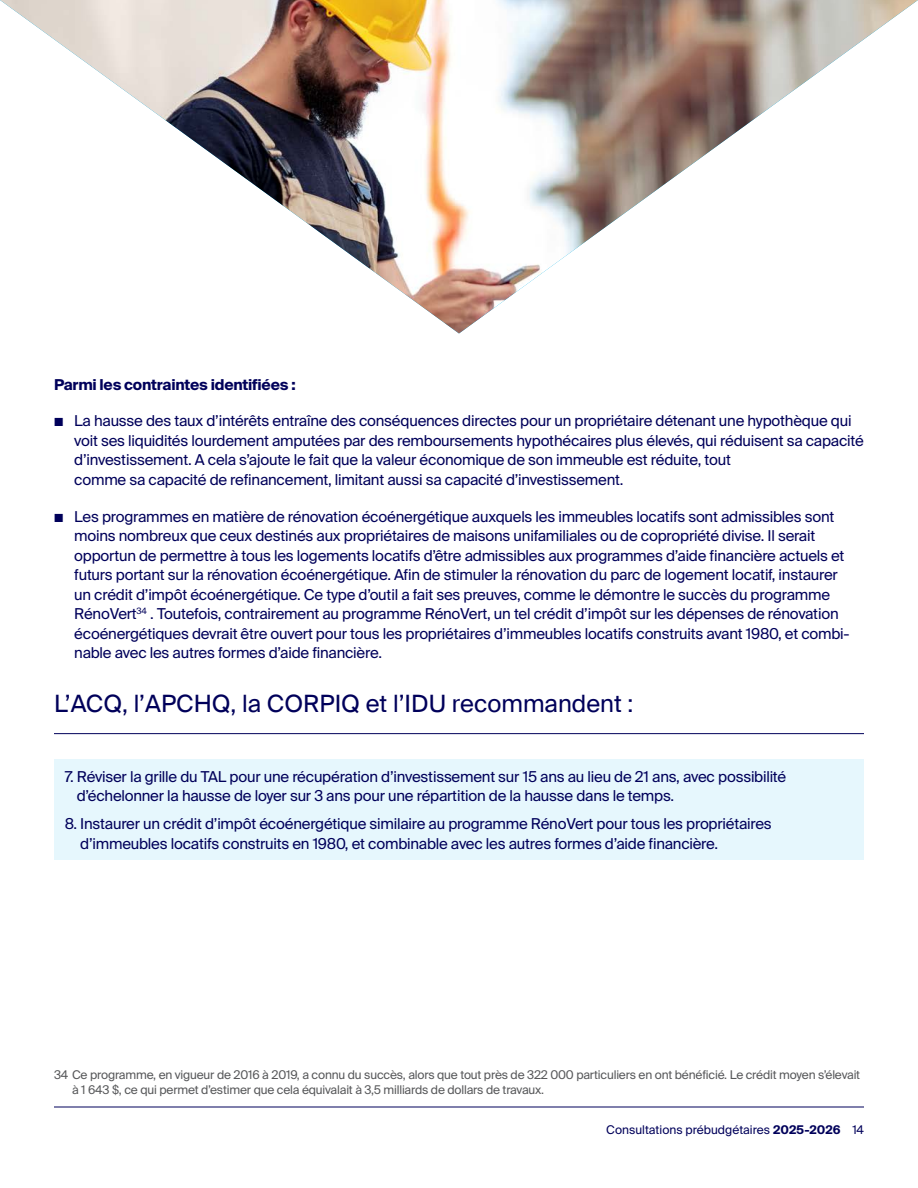
<style>
.page{position:relative;width:918px;height:1188px;background:#fff}
.page>*{position:absolute;margin:0;border:0;box-sizing:border-box;transform-origin:0 0}
.S-TITRE_2{font:24px "Suisse Intl";color:#00005a}
.TEXTE_COURANT{font:15px/19.5px "Suisse Intl";letter-spacing:-.015em;color:#00005a}
.TEXTE_COURANT-2{font:700 15px "Suisse Intl";letter-spacing:-.015em;color:#00005a}
.Note{font:12px/15px "Suisse Intl";letter-spacing:-.015em;color:#57585a}
.t1{font:12px "Suisse Intl";color:#00005a}
.s1{font-weight:700}
</style>
<div class="page">
<hr style="left:54px;top:1107px;width:810px;height:1px;background:#00005a">
<hr style="left:54px;top:733px;width:810px;height:1px;background:#00005a">
<div style="left:54px;top:759px;width:810px;height:101px;background:#e6f7fd"></div>
<img style="left:0;top:0;width:918px;height:333px">
<p class="TEXTE_COURANT-2" style="left:54px;top:376px;width:243px">Parmi les contraintes identifiées :</p>
<p class="TEXTE_COURANT" style="left:74px;top:411px;width:791px;text-indent:-20px">■ La hausse des taux d’intérêts entraîne des conséquences directes pour un propriétaire détenant une hypothèque qui voit ses liquidités lourdement amputées par des remboursements hypothécaires plus élevés, qui réduisent sa capacité d’investissement. A cela s’ajoute le fait que la valeur économique de son immeuble est réduite, tout<br>comme sa capacité de refinancement, limitant aussi sa capacité d’investissement.</p>
<p class="TEXTE_COURANT" style="left:74px;top:507px;width:777px;text-indent:-20px">■ Les programmes en matière de rénovation écoénergétique auxquels les immeubles locatifs sont admissibles sont moins nombreux que ceux destinés aux propriétaires de maisons unifamiliales ou de copropriété divise. Il serait opportun de permettre à tous les logements locatifs d’être admissibles aux programmes d’aide financière actuels et futurs portant sur la rénovation écoénergétique. Afin de stimuler la rénovation du parc de logement locatif, instaurer un crédit d’impôt écoénergétique. Ce type d’outil a fait ses preuves, comme le démontre le succès du programme RénoVert<sup>34</sup> . Toutefois, contrairement au programme RénoVert, un tel crédit d’impôt sur les dépenses de rénovation écoénergétiques devrait être ouvert pour tous les propriétaires d’immeubles locatifs construits avant 1980, et combi&shy;nable avec les autres formes d’aide financière.</p>
<p class="S-TITRE_2" style="left:54px;top:690px;width:581px">L’ACQ, l’APCHQ, la CORPIQ et l’IDU recommandent :</p>
<p class="TEXTE_COURANT" style="left:77px;top:767px;width:711px;text-indent:-12px">7. Réviser la grille du TAL pour une récupération d’investissement sur 15 ans au lieu de 21 ans, avec possibilité d’échelonner la hausse de loyer sur 3 ans pour une répartition de la hausse dans le temps.</p>
<p class="TEXTE_COURANT" style="left:80px;top:815px;width:693px;text-indent:-15px">8. Instaurer un crédit d’impôt écoénergétique similaire au programme RénoVert pour tous les propriétaires d’immeubles locatifs construits en 1980, et combinable avec les autres formes d’aide financière.</p>
<p class="Note" style="left:72px;top:1067px;width:790px;text-indent:-18px">34 Ce programme, en vigueur de 2016 à 2019, a connu du succès, alors que tout près de 322 000 particuliers en ont bénéficié. Le crédit moyen s’élevait à 1 643 $, ce qui permet d’estimer que cela équivalait à 3,5 milliards de dollars de travaux.</p>
<p class="t1" style="left:606px;top:1123px;width:259px">Consultations prébudgétaires <span class="s1">2025-2026</span> 14</p>
</div>
